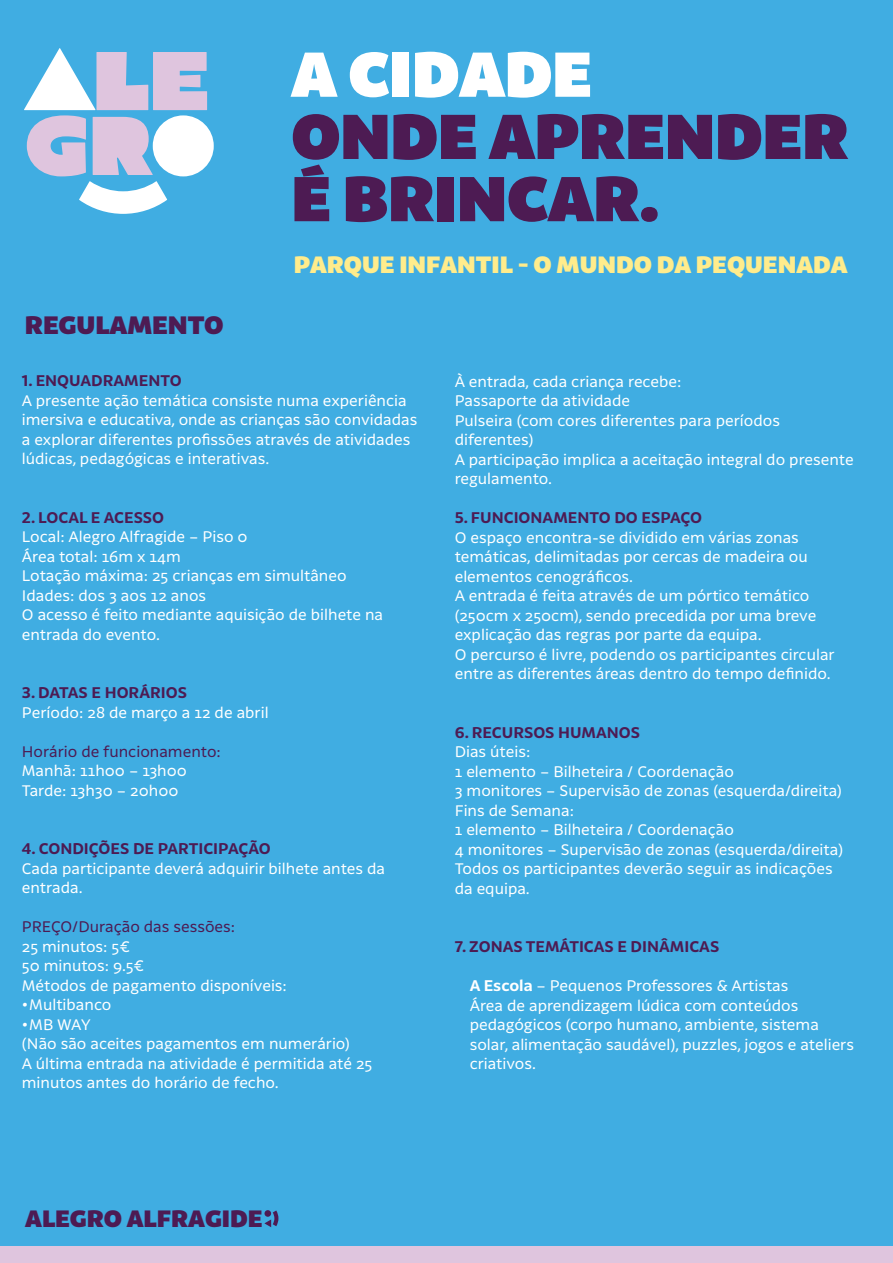
<style>
.page{position:relative;width:893px;height:1263px;background:#fff}
.page>*{position:absolute;margin:0;border:0;box-sizing:border-box;transform-origin:0 0}
.t1{font:900 60px/62.2px "Latina";color:#4d1b53}
.t2{font:900 60px "Latina";color:#fff}
.t3{font:800 24px "Latina";color:#4d1b53}
.t4{font:800 22.5px "Latina";color:#ffec8c}
.t5{font:800 22.5px "Latina";color:#4d1b53}
.t6{font:15px/19.5px "Latina";color:#fff}
.t7{font:700 15px "Latina";color:#4d1b53}
.t8{font:15px "Latina";color:#4d1b53}
.s1{font-weight:700}
</style>
<div class="page">
<div style="left:0;top:0;width:893px;height:1256px;background:#40ade2"></div>
<div style="left:0;top:1246px;width:893px;height:17px;background:#dfc5de"></div>
<svg style="left:24px;top:48px;width:183px;height:166px"></svg>
<div style="left:153px;top:115px;width:61px;height:61px;background:#fff;border-radius:50%"></div>
<svg style="left:264px;top:1210px;width:14px;height:17px"></svg>
<h2 class="t3" style="left:25px;top:311px;width:200px">REGULAMENTO</h2>
<h1 class="t2" style="left:291px;top:39px;width:302px">A CIDADE</h1>
<h1 class="t1" style="left:291px;top:108px;width:559px">ONDE APRENDER<br>É BRINCAR.</h1>
<h3 class="t4" style="left:294px;top:252px;width:555px">PARQUE INFANTIL - O MUNDO DA PEQUENADA</h3>
<p class="t7" style="left:22px;top:372px;width:161px">1. ENQUADRAMENTO</p>
<p class="t6" style="left:22px;top:391px;width:397px">A presente ação temática consiste numa experiência imersiva e educativa, onde as crianças são convidadas a explorar diferentes profissões através de atividades lúdicas, pedagógicas e interativas.</p>
<p class="t7" style="left:22px;top:509px;width:144px">2. LOCAL E ACESSO</p>
<p class="t6" style="left:22px;top:528px;width:363px">Local: Alegro Alfragide – Piso 0<br>Área total: 16m x 14m<br>Lotação máxima: 25 crianças em simultâneo<br>Idades: dos 3 aos 12 anos<br>O acesso é feito mediante aquisição de bilhete na entrada do evento.</p>
<p class="t7" style="left:22px;top:684px;width:167px">3. DATAS E HORÁRIOS</p>
<p class="t6" style="left:22px;top:703px;width:248px">Período: 28 de março a 12 de abril</p>
<p class="t8" style="left:22px;top:743px;width:200px">Horário de funcionamento:</p>
<p class="t6" style="left:22px;top:762px;width:167px">Manhã: 11h00 – 13h00<br>Tarde: 13h30 – 20h00</p>
<p class="t7" style="left:22px;top:840px;width:250px">4. CONDIÇÕES DE PARTICIPAÇÃO</p>
<p class="t6" style="left:22px;top:859px;width:365px">Cada participante deverá adquirir bilhete antes da entrada.</p>
<p class="t8" style="left:22px;top:918px;width:215px">PREÇO/Duração das sessões:</p>
<p class="t6" style="left:22px;top:937px;width:267px">25 minutos: 5€<br>50 minutos: 9.5€<br>Métodos de pagamento disponíveis:</p>
<p class="t6" style="left:22px;top:996px;width:91px">• Multibanco</p>
<p class="t6" style="left:22px;top:1015px;width:352px">• MB WAY<br>(Não são aceites pagamentos em numerário)<br>A última entrada na atividade é permitida até 25 minutos antes do horário de fecho.</p>
<p class="t6" style="left:455px;top:372px;width:400px">À entrada, cada criança recebe:<br>Passaporte da atividade<br>Pulseira (com cores diferentes para períodos diferentes)<br>A participação implica a aceitação integral do presente regulamento.</p>
<p class="t7" style="left:455px;top:509px;width:249px">5. FUNCIONAMENTO DO ESPAÇO</p>
<p class="t6" style="left:455px;top:528px;width:381px">O espaço encontra-se dividido em várias zonas temáticas, delimitadas por cercas de madeira ou elementos cenográficos.<br>A entrada é feita através de um pórtico temático (250cm x 250cm), sendo precedida por uma breve explicação das regras por parte da equipa.<br>O percurso é livre, podendo os participantes circular entre as diferentes áreas dentro do tempo definido.</p>
<p class="t7" style="left:455px;top:723px;width:187px">6. RECURSOS HUMANOS</p>
<p class="t6" style="left:455px;top:742px;width:390px">Dias úteis:<br>1 elemento – Bilheteira / Coordenação<br>3 monitores – Supervisão de zonas (esquerda/direita)<br>Fins de Semana:<br>1 elemento – Bilheteira / Coordenação<br>4 monitores – Supervisão de zonas (esquerda/direita)<br>Todos os participantes deverão seguir as indicações da equipa.</p>
<p class="t7" style="left:455px;top:938px;width:266px">7. ZONAS TEMÁTICAS E DINÂMICAS</p>
<p class="t6" style="left:470px;top:976px;width:386px"><span class="s1">A Escola</span> – Pequenos Professores &amp; Artistas<br>Área de aprendizagem lúdica com conteúdos pedagógicos (corpo humano, ambiente, sistema solar, alimentação saudável), puzzles, jogos e ateliers criativos.</p>
<h3 class="t5" style="left:25px;top:1205px;width:239px">ALEGRO ALFRAGIDE</h3>
</div>
